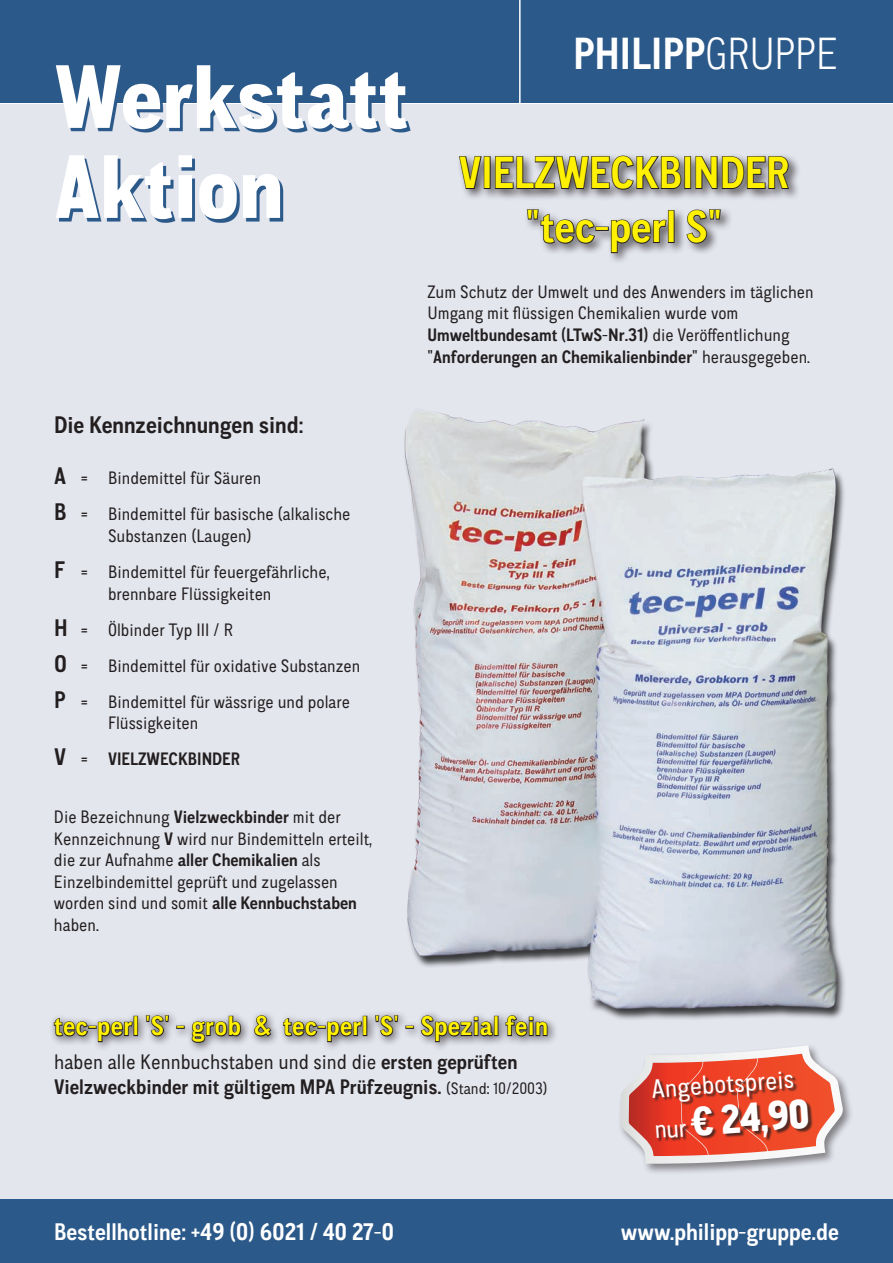
<style>
.page{position:relative;width:893px;height:1263px;background:#fff}
.page>*{position:absolute;margin:0;border:0;box-sizing:border-box;transform-origin:0 0}
.t1{font:800 90px/90px "CA Normal";color:#fff}
.t2{font:700 45px/54px "CA Normal";color:#fff101;text-align:center}
.t3{font:700 45px "CA Normal";color:#fff}
.t4{font:800 40.95px "CA Normal";color:#fff}
.t5{font:700 27px "CA Normal";letter-spacing:.015em;color:#fff101}
.t6{font:26.25px "CA Normal";color:#fff}
.t7{font:700 24px "CA Normal";color:#fff}
.t8{font:700 24px "CA Normal";color:#231f20}
.t9{font:700 21px/25.2px "CA Normal";color:#231f20}
.t10{font:18px/21.6px "CA Normal";color:#231f20}
.t11{font:700 18px/36px "CA Normal";color:#231f20}
.s1{font-weight:700;font-size:24px}
.s2{font-weight:400}
.s3{font-size:24px}
.s4{font-weight:700}
.s5{font-weight:300}
.s6{font-weight:400;font-size:16.5px}
.s7{font-weight:400;font-size:26.25px}
</style>
<div class="page">
<div style="left:0;top:105px;width:893px;height:1109px;background:#e4e6ee"></div>
<div style="left:0;top:1199px;width:893px;height:64px;background:#2b598a"></div>
<div style="left:0;top:0;width:893px;height:102px;background:#2b598a"></div>
<hr style="left:519px;top:0;width:2px;height:103px;background:#fff">
<div style="left:456px;top:152px;width:345px;height:113px;background:#231f20;opacity:.75"></div>
<svg style="left:458px;top:155px;width:24px;height:35px"></svg>
<div style="left:484px;top:156px;width:7px;height:33px;border:2px solid #231f20"></div>
<svg style="left:494px;top:155px;width:188px;height:35px;background:#7f7e82"></svg>
<div style="left:684px;top:156px;width:7px;height:33px;border:2px solid #231f20"></div>
<svg style="left:695px;top:155px;width:95px;height:35px;background:#78777b"></svg>
<svg style="left:526px;top:209px;width:70px;height:35px"></svg>
<div style="left:595px;top:227px;width:14px;height:4px;border:2px solid #231f20"></div>
<svg style="left:610px;top:219px;width:58px;height:35px;background:#858488"></svg>
<div style="left:668px;top:210px;width:7px;height:33px;border:2px solid #231f20"></div>
<svg style="left:686px;top:209px;width:36px;height:35px"></svg>
<img style="left:404px;top:409px;width:441px;height:611px">
<div style="left:48px;top:1009px;width:510px;height:44px;background:#231f20;opacity:.75"></div>
<svg style="left:53px;top:1017px;width:81px;height:26px;background:#8d8c91"></svg>
<div style="left:133px;top:1016px;width:5px;height:20px;border:2px solid #231f20"></div>
<svg style="left:145px;top:1014px;width:25px;height:23px"></svg>
<svg style="left:176px;top:1026px;width:9px;height:3px"></svg>
<svg style="left:191px;top:1015px;width:51px;height:28px"></svg>
<svg style="left:253px;top:1014px;width:19px;height:24px"></svg>
<svg style="left:282px;top:1017px;width:81px;height:26px;background:#8d8c91"></svg>
<div style="left:363px;top:1016px;width:4px;height:20px;border:2px solid #231f20"></div>
<svg style="left:374px;top:1014px;width:25px;height:23px"></svg>
<svg style="left:405px;top:1026px;width:9px;height:3px"></svg>
<svg style="left:420px;top:1015px;width:74px;height:30px"></svg>
<div style="left:494px;top:1016px;width:4px;height:20px;border:2px solid #231f20"></div>
<svg style="left:505px;top:1014px;width:43px;height:23px"></svg>
<div style="left:618px;top:1043px;width:236px;height:132px;background:#231f20;opacity:.5"></div>
<svg style="left:620px;top:1045px;width:223px;height:119px"></svg>
<div style="left:654px;top:1071px;width:159px;height:71px;background:#231f20;opacity:.75"></div>
<svg style="left:59px;top:102px;width:352px;height:121px"></svg>
<h1 class="t1" style="left:54px;top:49px;width:356px">Werkstatt<br>Aktion</h1>
<h3 class="t8" style="left:54px;top:409px;width:251px">Die Kennzeichnungen sind:</h3>
<p class="t10" style="left:54px;top:460px;width:298px;line-height:36px"><span class="s1">A</span> = Bindemittel für Säuren<br><span class="s1">B</span> = Bindemittel für basische (alkalische</p>
<p class="t10" style="left:54px;top:517px;width:277px;line-height:36px;text-indent:54px">Substanzen (Laugen)<br><span class="s1">F</span> = Bindemittel für feuergefährliche,</p>
<p class="t10" style="left:54px;top:575px;width:308px;line-height:36px;text-indent:54px">brennbare Flüssigkeiten<br><span class="s1">H</span> = Ölbinder Typ III / R<br><span class="s1">O</span> = Bindemittel für oxidative Substanzen<br><span class="s1">P</span> = Bindemittel für wässrige und polare</p>
<p class="t11" style="left:54px;top:705px;width:188px;text-indent:54px"><span class="s2">Flüssigkeiten<br></span><span class="s3">V</span> <span class="s2">=</span> VIELZWECKBINDER</p>
<p class="t10" style="left:54px;top:805px;width:319px">Die Bezeichnung <span class="s4">Vielzweckbinder</span> mit der Kennzeichnung <span class="s4">V</span> wird nur Bindemitteln erteilt, die zur Aufnahme <span class="s4">aller Chemikalien</span> als Einzelbindemittel geprüft und zugelassen worden sind und somit <span class="s4">alle Kennbuchstaben </span>haben.</p>
<h2 class="t3" style="left:573px;top:22px;width:267px">PHILIPP<span class="s5">GRUPPE</span></h2>
<h2 class="t2" style="left:459px;top:145px;width:332px">VIELZWECKBINDER "tec-perl S"</h2>
<p class="t10" style="left:427px;top:280px;width:388px">Zum Schutz der Umwelt und des Anwenders im täglichen Umgang mit flüssigen Chemikalien wurde vom <span class="s4">Umweltbundesamt (LTwS-Nr.31)</span> die Veröffentlichung <span class="s4">"Anforderungen an Chemikalienbinder"</span> herausgegeben.</p>
<h3 class="t5" style="left:54px;top:1007px;width:495px">tec-perl 'S' - grob &amp; tec-perl 'S' - Spezial fein</h3>
<p class="t9" style="left:54px;top:1049px;width:495px"><span class="s2">haben alle Kennbuchstaben und sind die</span> ersten geprüften<br>Vielzweckbinder mit gültigem MPA Prüfzeugnis. <span class="s6">(Stand: 10/2003)</span></p>
<h3 class="t6" style="left:650px;top:1071px;width:144px;rotate:-4deg">Angebotspreis</h3>
<h3 class="t4" style="left:652px;top:1095px;width:157px;rotate:-4deg"><span class="s7">nur</span> € 24,90</h3>
<h3 class="t7" style="left:54px;top:1215px;width:341px">Bestellhotline: +49 (0) 6021 / 40 27-0</h3>
<h3 class="t7" style="left:621px;top:1215px;width:220px">www.philipp-gruppe.de</h3>
</div>
